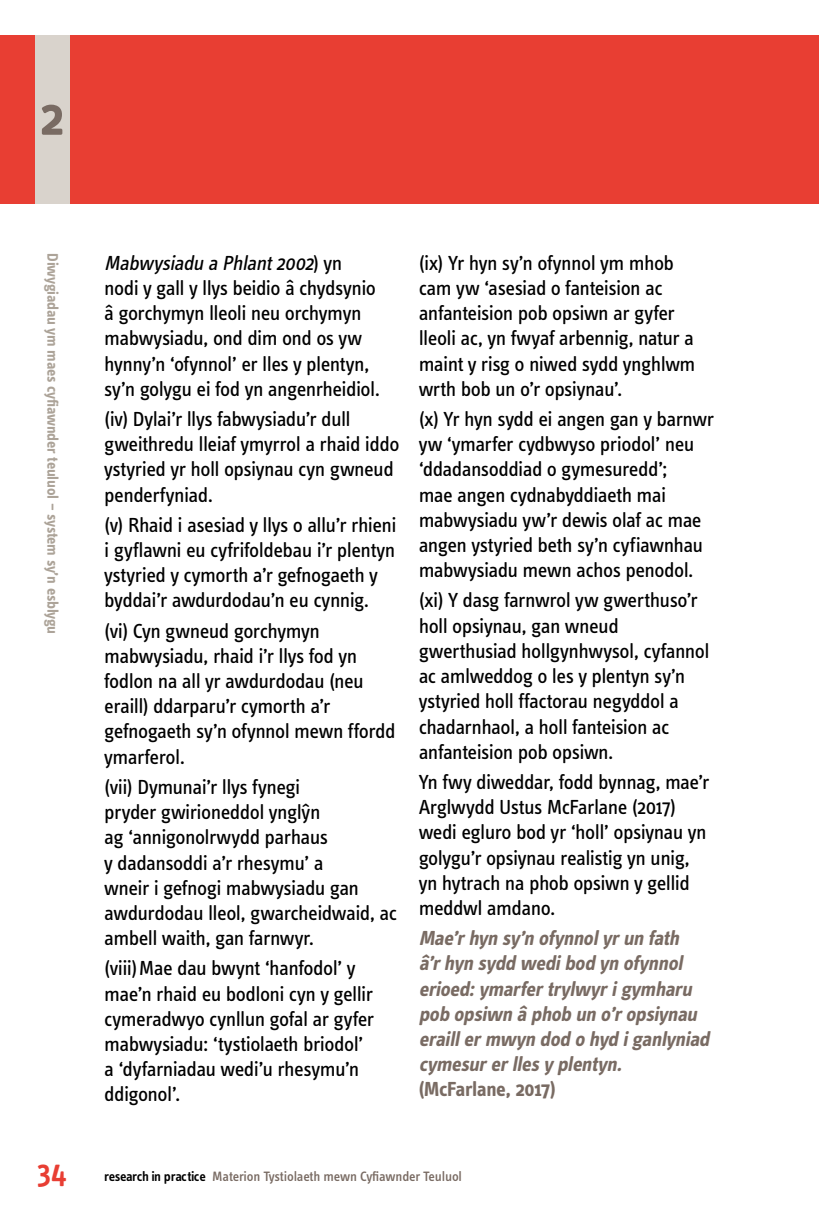
<style>
.page{position:relative;width:819px;height:1216px;background:#fff}
.page>*{position:absolute;margin:0;border:0;box-sizing:border-box;transform-origin:0 0}
.t1{font:700 54.25px "Info Text Pro";color:#796b63}
.t2{font:600 31.5px "Info Text Pro";color:#e83e33}
.t3{font:21px/25.2px "Info Text Pro";letter-spacing:-.025em;color:#000}
.t4{font:italic 700 21px/25.2px "Info Text Pro";color:#796b63}
.t5{font:700 21px "Info Text Pro";letter-spacing:-.025em;color:#796b63}
.t6{font:700 15.75px "Info Text Pro";letter-spacing:-.015em;color:#aca398}
.t7{font:500 14px "Info Text Pro";letter-spacing:-.01em;color:#796b63}
.s1{font-style:italic}
.s2{font-weight:600;color:#000}
</style>
<div class="page">
<div style="left:69px;top:35px;width:750px;height:168px;background:#e83e33"></div>
<div style="left:35px;top:35px;width:34px;height:168px;background:#d9d3cc"></div>
<div style="left:0;top:35px;width:35px;height:168px;background:#e83e33"></div>
<h1 class="t1" style="left:40px;top:84px;width:26px">2</h1>
<p class="t6" style="left:62px;top:253px;width:382px;rotate:90deg">Diwygiadau ym maes cyfiawnder teuluol – system sy’n esblygu</p>
<p class="t3" style="left:104px;top:250px;width:277px"><span class="s1">Mabwysiadu a Phlant2002</span>) y n nodi y gall y llys beidio â chydsynio â gorchymyn lleoli neu orchymyn mabwysiadu, ond dim ond os yw hynny’n ‘ofynnol’ er lles y plentyn, sy’n golygu ei fod yn angenrheidiol.</p>
<p class="t3" style="left:104px;top:406px;width:297px">(iv) Dylai’r llys fabwysiadu’r dull gweithredu lleiaf ymyrrol a rhaid iddo ystyried yr holl opsiynau cyn gwneud penderfyniad.</p>
<p class="t3" style="left:104px;top:511px;width:294px">(v) Rhaid i asesiad y llys o allu’r rhieni i gyflawni eu cyfrifoldebau i’r plentyn ystyried y cymorth a’r gefnogaeth y byddai’r awdurdodau’n eu cynnig.</p>
<p class="t3" style="left:104px;top:617px;width:293px">(vi) Cyn gwneud gorchymyn mabwysiadu, rhaid i’r llys fod yn fodlon na all yr awdurdodau (neu eraill) ddarparu’r cymorth a’r gefnogaeth sy’n ofynnol mewn ffordd ymarferol.</p>
<p class="t3" style="left:104px;top:773px;width:294px">(vii) Dymunai’r llys fynegi<br>pryder gwirioneddol ynglŷn<br>ag ‘annigonolrwydd parhaus<br>y dadansoddi a’r rhesymu’ a<br>wneir i gefnogi mabwysiadu gan awdurdodau lleol, gwarcheidwaid, ac ambell waith, gan farnwyr.</p>
<p class="t3" style="left:104px;top:955px;width:271px">(viii)Mae dau bwynt ‘hanfodol’ y mae’n rhaid eu bodloni cyn y gellir cymeradwyo cynllun gofal ar gyfer mabwysiadu: ‘tystiolaeth briodol’ a ‘dyfarniadau wedi’u rhesymu’n ddigonol’.</p>
<p class="t3" style="left:418px;top:249px;width:278px">(ix) Yr hyn sy’n ofynnol ym mhob cam yw ‘asesiad o fanteision ac anfanteision pob opsiwn ar gyfer lleoli ac, yn fwyaf arbennig, natur a maint y risg o niwed sydd ynghlwm wrth bob un o’r opsiynau’.</p>
<p class="t3" style="left:418px;top:406px;width:297px">(x) Yr hyn sydd ei angen gan y barnwr yw ‘ymarfer cydbwyso priodol’ neu ‘ddadansoddiad o gymesuredd’;<br>mae angen cydnabyddiaeth mai mabwysiadu yw’r dewis olaf ac mae angen ystyried beth sy’n cyfiawnhau mabwysiadu mewn achos penodol.</p>
<p class="t3" style="left:418px;top:587px;width:292px">(xi) Y dasg farnwrol yw gwerthuso’r holl opsiynau, gan wneud gwerthusiad hollgynhwysol, cyfannol ac amlweddog o les y plentyn sy’n ystyried holl ffactorau negyddol a chadarnhaol, a holl fanteision ac anfanteision pob opsiwn.</p>
<p class="t3" style="left:418px;top:768px;width:292px">Yn fwy diweddar, fodd bynnag, mae’r<br>Arglwydd Ustus McFarlane (2017) wedi egluro bod yr ‘holl’ opsiynau yn golygu’r opsiynau realistig yn unig, yn hytrach na phob opsiwn y gellid meddwl amdano.</p>
<p class="t4" style="left:418px;top:925px;width:296px">Mae’rhyn sy’n ofynnolyrun fath â’rhyn sydd wedibod yn ofynnol erioed:ymarfertrylwyrigymharu pob opsiwn â phob un o’ropsiynau eraillermwyn dod o hyd iganlyniad cymesurerllesyplentyn.</p>
<p class="t5" style="left:418px;top:1076px;width:138px">(McFarlane, 2017)</p>
<h2 class="t2" style="left:37px;top:1152px;width:31px">34</h2>
<p class="t7" style="left:104px;top:1168px;width:359px"><span class="s2">research in practice</span> Materion Tystiolaeth mewn Cyfiawnder Teuluol</p>
</div>
